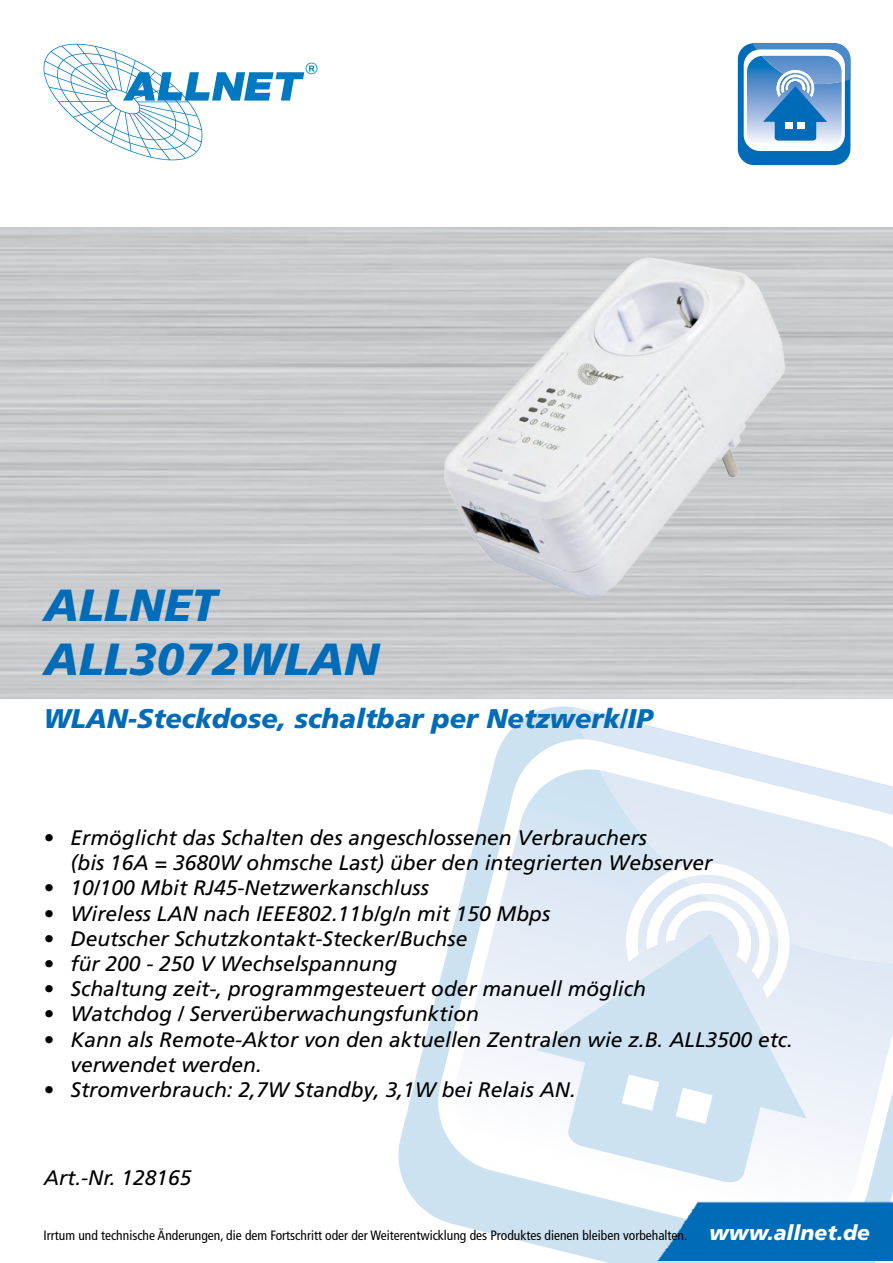
<style>
.page{position:relative;width:893px;height:1263px;background:#fff}
.page>*{position:absolute;margin:0;border:0;box-sizing:border-box;transform-origin:0 0}
.t1{font:italic 900 45px/54px "Frutiger LT Std";color:#006cb7}
.t2{font:italic 900 27px "Frutiger LT Std";color:#006cb7}
.t3{font:italic 21px/25.2px "Frutiger LT Std";color:#000}
.t4{font:italic 900 21px "Frutiger LT Std";color:#fff}
.t5{font:condensed 13.5px "Frutiger LT Std";color:#000}
</style>
<div class="page">
<svg style="left:398px;top:706px;width:478px;height:557px"></svg>
<svg style="left:431px;top:732px;width:224px;height:520px"></svg>
<svg style="left:447px;top:769px;width:446px;height:471px"></svg>
<svg style="left:567px;top:1119px;width:200px;height:65px"></svg>
<svg style="left:536px;top:934px;width:270px;height:185px;background:#d9e8f3"></svg>
<svg style="left:573px;top:707px;width:303px;height:256px"></svg>
<svg style="left:585px;top:739px;width:308px;height:224px"></svg>
<svg style="left:599px;top:770px;width:294px;height:193px"></svg>
<svg style="left:625px;top:855px;width:172px;height:143px"></svg>
<img style="left:655px;top:1201px;width:238px;height:60px">
<svg style="left:44px;top:44px;width:273px;height:116px"></svg>
<img style="left:428px;top:257px;width:374px;height:347px">
<div style="left:738px;top:43px;width:112px;height:122px;background:#006cb7;border-radius:16px"></div>
<div style="left:744px;top:50px;width:101px;height:101px;background:#fff;border-radius:16px"></div>
<svg style="left:747px;top:43px;width:103px;height:106px"></svg>
<h1 class="t1" style="left:44px;top:578px;width:337px">ALLNET<br>ALL3072WLAN</h1>
<p class="t2" style="left:44px;top:703px;width:610px">WLAN-Steckdose, schaltbar per Netzwerk/IP</p>
<p class="t3" style="left:71px;top:825px;width:643px;text-indent:-27px">• Ermöglicht das Schalten des angeschlossenen Verbrauchers<br>(bis 16A = 3680W ohmsche Last) über den integrierten Webserver</p>
<p class="t3" style="left:44px;top:876px;width:387px">• 10/100 Mbit RJ45-Netzwerkanschluss</p>
<p class="t3" style="left:44px;top:901px;width:508px">• Wireless LAN nach IEEE802.11b/g/n mit 150 Mbps</p>
<p class="t3" style="left:44px;top:926px;width:425px">• Deutscher Schutzkontakt-Stecker/Buchse</p>
<p class="t3" style="left:44px;top:951px;width:355px">• für 200 - 250 V Wechselspannung</p>
<p class="t3" style="left:44px;top:976px;width:604px">• Schaltung zeit-, programmgesteuert oder manuell möglich</p>
<p class="t3" style="left:44px;top:1002px;width:437px">• Watchdog / Serverüberwachungsfunktion</p>
<p class="t3" style="left:71px;top:1027px;width:724px;text-indent:-27px">• Kann als Remote-Aktor von den aktuellen Zentralen wie z.B. ALL3500 etc. verwendet werden.</p>
<p class="t3" style="left:44px;top:1077px;width:534px">• Stromverbrauch: 2,7W Standby, 3,1W bei Relais AN.</p>
<p class="t3" style="left:44px;top:1166px;width:149px">Art.-Nr. 128165</p>
<p class="t5" style="left:44px;top:1227px;width:645px">Irrtum und technische Änderungen, die dem Fortschritt oder der Weiterentwicklung des Produktes dienen bleiben vorbehalten.</p>
<p class="t4" style="left:709px;top:1219px;width:162px">www.allnet.de</p>
</div>
